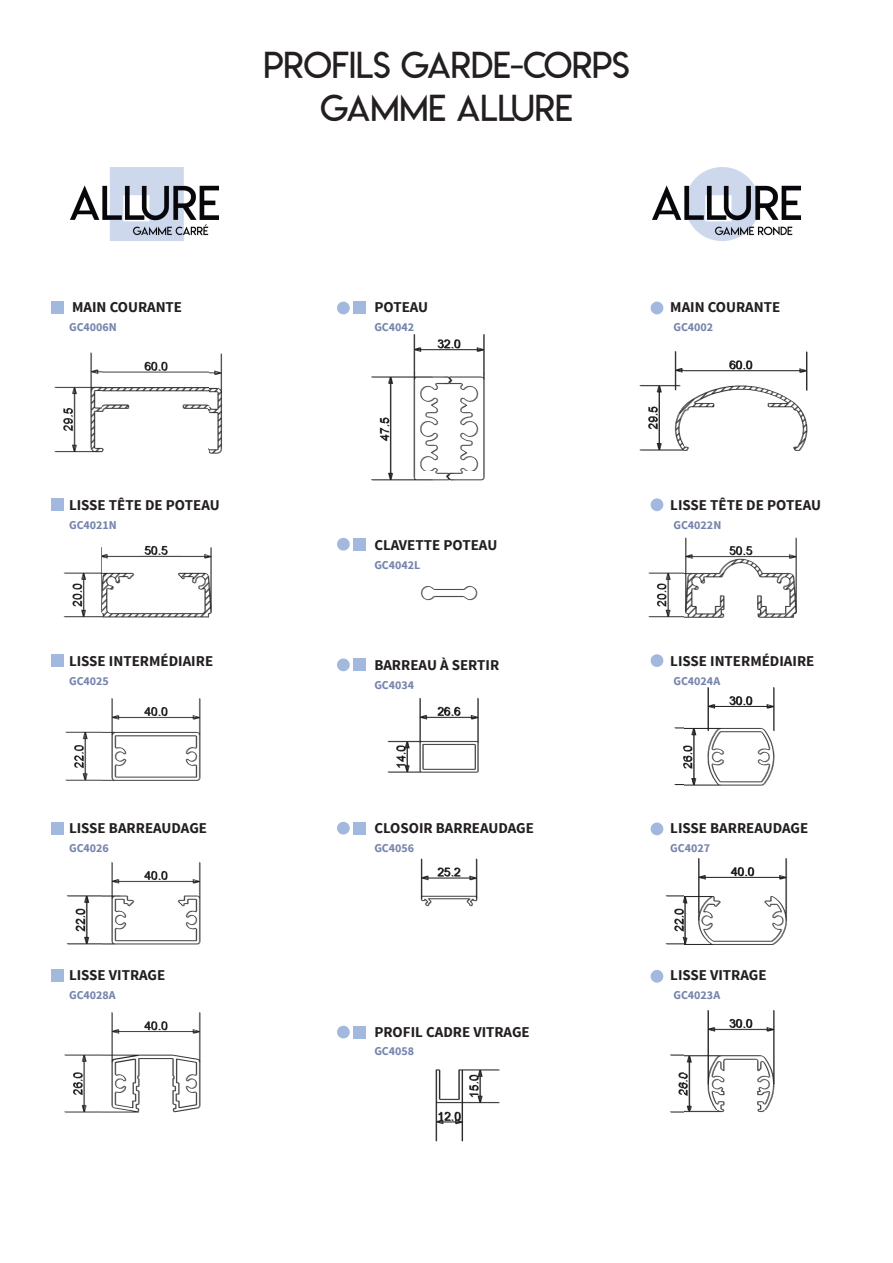
<style>
.page{position:relative;width:893px;height:1263px;background:#fff}
.page>*{position:absolute;margin:0;border:0;box-sizing:border-box;transform-origin:0 0}
.t1{font:36px/43.2px "Lemon Milklight";color:#231f20;text-align:center}
.t2{font:700 15px "Source Sans Pro";color:#231f20}
.t3{font:700 12px "Source Sans Pro";color:#7684ad}
</style>
<div class="page">
<img style="left:51px;top:352px;width:52px;height:761px">
<img style="left:209px;top:301px;width:475px;height:841px">
<img style="left:103px;top:361px;width:106px;height:752px">
<img style="left:684px;top:351px;width:124px;height:762px">
<img style="left:70px;top:167px;width:149px;height:74px">
<img style="left:652px;top:167px;width:149px;height:74px">
<div style="left:51px;top:301px;width:13px;height:13px;background:#a2b8de"></div>
<div style="left:353px;top:301px;width:13px;height:13px;background:#a2b8de"></div>
<div style="left:51px;top:498px;width:13px;height:13px;background:#a2b8de"></div>
<div style="left:353px;top:538px;width:13px;height:13px;background:#a2b8de"></div>
<div style="left:353px;top:658px;width:13px;height:13px;background:#a2b8de"></div>
<div style="left:51px;top:654px;width:13px;height:13px;background:#a2b8de"></div>
<div style="left:353px;top:822px;width:13px;height:12px;background:#a2b8de"></div>
<div style="left:51px;top:822px;width:13px;height:12px;background:#a2b8de"></div>
<div style="left:353px;top:1026px;width:13px;height:12px;background:#a2b8de"></div>
<div style="left:51px;top:969px;width:13px;height:13px;background:#a2b8de"></div>
<div style="left:651px;top:302px;width:12px;height:12px;background:#a2b8de;border-radius:50%"></div>
<div style="left:651px;top:498px;width:12px;height:13px;background:#a2b8de;border-radius:50%"></div>
<div style="left:651px;top:654px;width:12px;height:13px;background:#a2b8de;border-radius:50%"></div>
<div style="left:651px;top:822px;width:12px;height:13px;background:#a2b8de;border-radius:50%"></div>
<div style="left:651px;top:970px;width:12px;height:13px;background:#a2b8de;border-radius:50%"></div>
<div style="left:337px;top:1026px;width:13px;height:12px;background:#a2b8de;border-radius:50%"></div>
<div style="left:337px;top:822px;width:13px;height:12px;background:#a2b8de;border-radius:50%"></div>
<div style="left:337px;top:658px;width:13px;height:13px;background:#a2b8de;border-radius:50%"></div>
<div style="left:337px;top:538px;width:13px;height:13px;background:#a2b8de;border-radius:50%"></div>
<div style="left:337px;top:302px;width:13px;height:12px;background:#a2b8de;border-radius:50%"></div>
<h1 class="t1" style="left:263px;top:43px;width:368px">PROFILS GARDE-CORPS<br>GAMME ALLURE</h1>
<p class="t2" style="left:72px;top:297px;width:112px">MAIN COURANTE</p>
<p class="t2" style="left:374px;top:297px;width:55px">POTEAU</p>
<p class="t2" style="left:670px;top:297px;width:112px">MAIN COURANTE</p>
<p class="t3" style="left:69px;top:320px;width:49px">GC4006N</p>
<p class="t3" style="left:374px;top:320px;width:41px">GC4042</p>
<p class="t3" style="left:673px;top:320px;width:41px">GC4002</p>
<p class="t2" style="left:69px;top:495px;width:152px">LISSE TÊTE DE POTEAU</p>
<p class="t3" style="left:69px;top:517px;width:49px">GC4021N</p>
<p class="t2" style="left:374px;top:535px;width:124px">CLAVETTE POTEAU</p>
<p class="t3" style="left:374px;top:558px;width:48px">GC4042L</p>
<p class="t2" style="left:670px;top:495px;width:152px">LISSE TÊTE DE POTEAU</p>
<p class="t3" style="left:673px;top:517px;width:49px">GC4022N</p>
<p class="t2" style="left:69px;top:651px;width:146px">LISSE INTERMÉDIAIRE</p>
<p class="t2" style="left:374px;top:655px;width:126px">BARREAU À SERTIR</p>
<p class="t2" style="left:670px;top:651px;width:146px">LISSE INTERMÉDIAIRE</p>
<p class="t3" style="left:69px;top:673px;width:41px">GC4025</p>
<p class="t3" style="left:374px;top:677px;width:41px">GC4034</p>
<p class="t3" style="left:673px;top:673px;width:48px">GC4024A</p>
<p class="t2" style="left:69px;top:818px;width:140px">LISSE BARREAUDAGE</p>
<p class="t2" style="left:374px;top:818px;width:161px">CLOSOIR BARREAUDAGE</p>
<p class="t2" style="left:670px;top:818px;width:140px">LISSE BARREAUDAGE</p>
<p class="t3" style="left:69px;top:840px;width:41px">GC4026</p>
<p class="t3" style="left:374px;top:840px;width:41px">GC4056</p>
<p class="t3" style="left:670px;top:840px;width:41px">GC4027</p>
<p class="t2" style="left:69px;top:966px;width:98px">LISSE VITRAGE</p>
<p class="t3" style="left:69px;top:987px;width:48px">GC4028A</p>
<p class="t2" style="left:374px;top:1022px;width:157px">PROFIL CADRE VITRAGE</p>
<p class="t3" style="left:374px;top:1044px;width:41px">GC4058</p>
<p class="t2" style="left:670px;top:966px;width:98px">LISSE VITRAGE</p>
<p class="t3" style="left:673px;top:987px;width:48px">GC4023A</p>
</div>
